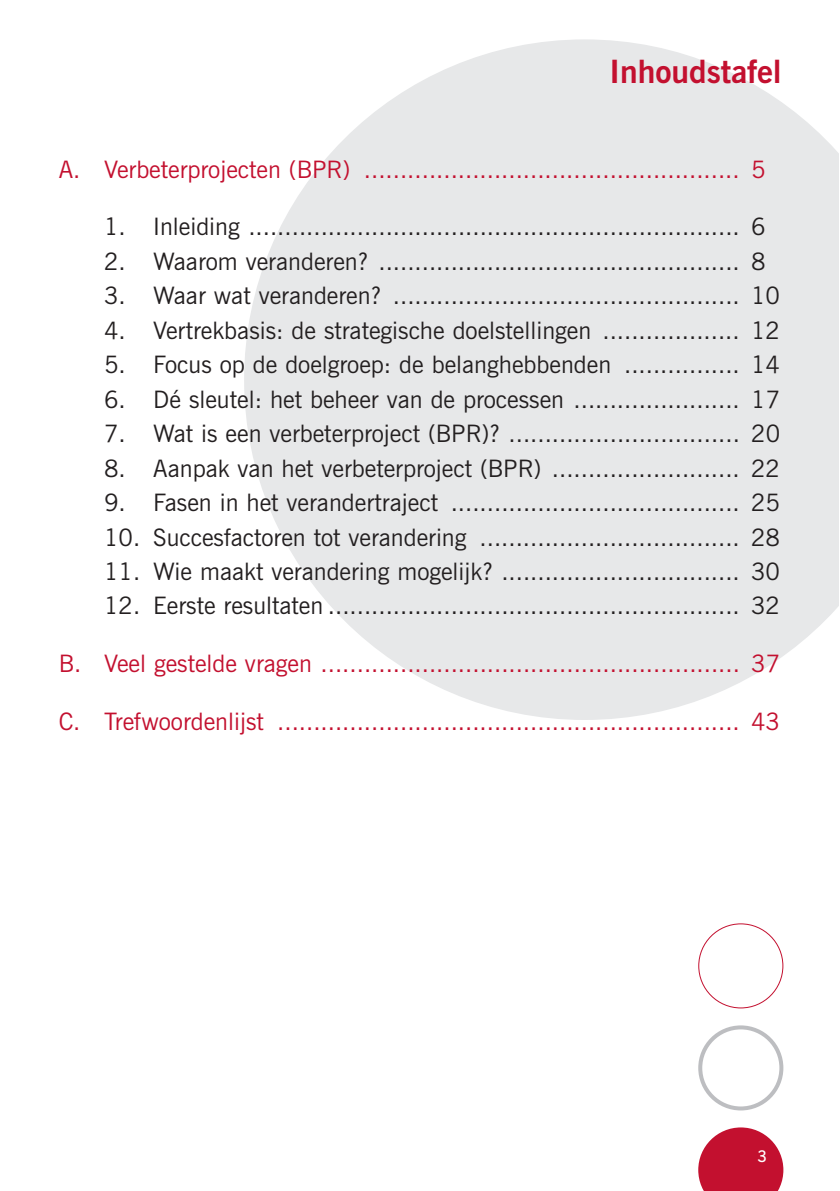
<style>
.page{position:relative;width:840px;height:1191px;background:#fff}
.page>*{position:absolute;margin:0;border:0;box-sizing:border-box;transform-origin:0 0}
.t1{font:700 32px "News Gothic BT";color:#c3102f}
.t2{font:24px "News Gothic BT";color:#231f20}
.t3{font:24px "News Gothic BT";color:#c3102f}
.t4{font:600 16px "News Gothic BT";color:#fff}
</style>
<div class="page">
<svg style="left:244px;top:39px;width:594px;height:681px;fill:#e7e8e9"></svg>
<svg style="left:698px;top:1127px;width:85px;height:64px"></svg>
<svg style="left:698px;top:1025px;width:85px;height:85px"></svg>
<div style="left:697px;top:923px;width:86px;height:85px;border:2px solid #c3102f;border-radius:50%"></div>
<h1 class="t1" style="left:609px;top:59px;width:173px">Inhoudstafel</h1>
<p class="t3" style="left:59px;top:160px;width:708px">A. Verbeterprojecten (BPR) .................................................... 5</p>
<p class="t2" style="left:104px;top:218px;width:662px">1. Inleiding .................................................................... 6</p>
<p class="t2" style="left:104px;top:252px;width:662px">2. Waarom veranderen? .................................................. 8</p>
<p class="t2" style="left:104px;top:287px;width:677px">3. Waar wat veranderen? ................................................ 10</p>
<p class="t2" style="left:104px;top:321px;width:677px">4. Vertrekbasis: de strategische doelstellingen ................... 12</p>
<p class="t2" style="left:104px;top:355px;width:677px">5. Focus op de doelgroep: de belanghebbenden ................ 14</p>
<p class="t2" style="left:104px;top:390px;width:677px">6. Dé sleutel: het beheer van de processen ....................... 17</p>
<p class="t2" style="left:104px;top:424px;width:677px">7. Wat is een verbeterproject (BPR)? ................................ 20</p>
<p class="t2" style="left:104px;top:459px;width:677px">8. Aanpak van het verbeterproject (BPR) .......................... 22</p>
<p class="t2" style="left:104px;top:493px;width:677px">9. Fasen in het verandertraject ........................................ 25</p>
<p class="t2" style="left:104px;top:528px;width:677px">10. Succesfactoren tot verandering .................................... 28</p>
<p class="t2" style="left:104px;top:562px;width:677px">11. Wie maakt verandering mogelijk? ................................. 30</p>
<p class="t2" style="left:104px;top:597px;width:677px">12. Eerste resultaten ......................................................... 32</p>
<p class="t3" style="left:59px;top:654px;width:722px">B. Veel gestelde vragen .......................................................... 37</p>
<p class="t3" style="left:59px;top:712px;width:722px">C. Trefwoordenlijst ................................................................ 43</p>
<p class="t4" style="left:757px;top:1150px;width:11px">3</p>
</div>
